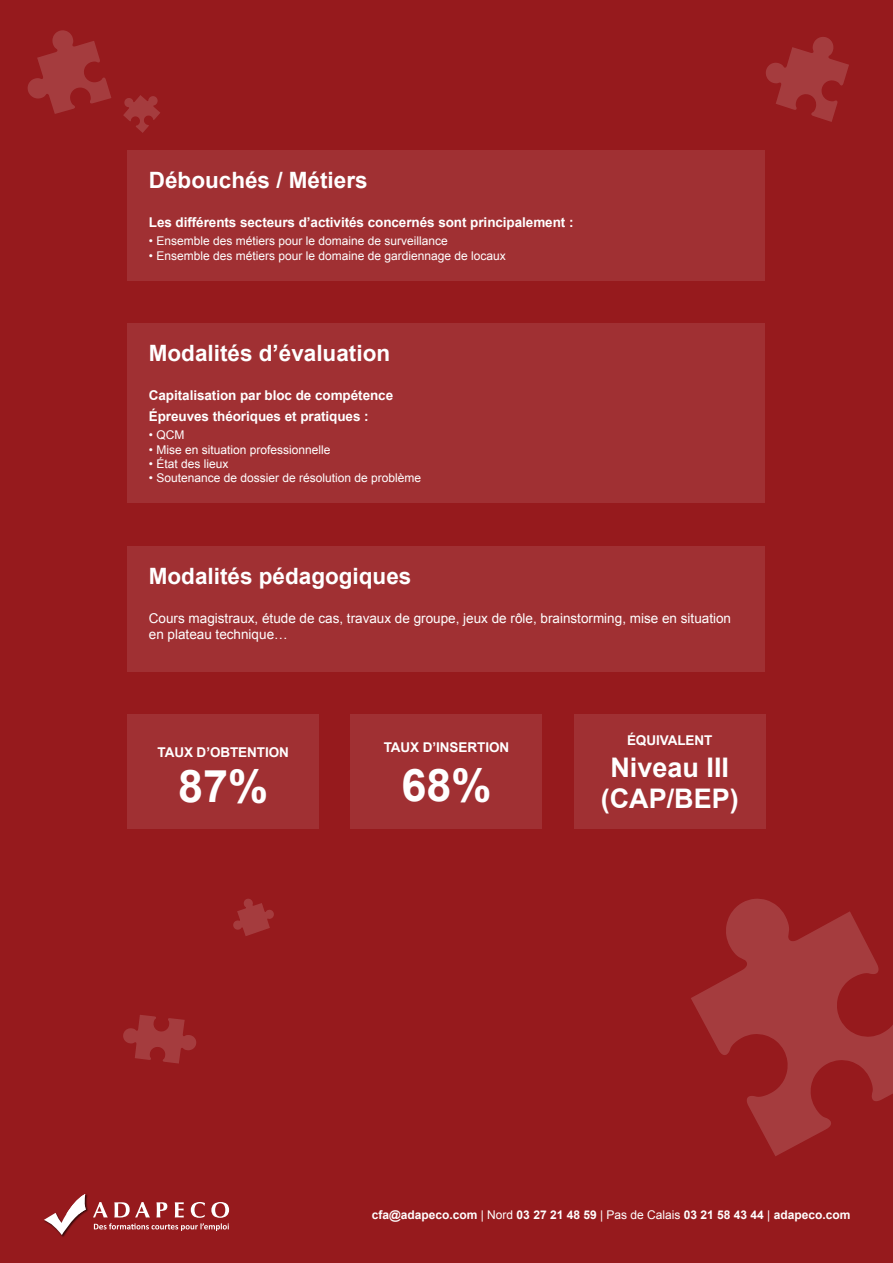
<style>
.page{position:relative;width:893px;height:1263px;background:#961a1d}
.page>*{position:absolute;margin:0;border:0;box-sizing:border-box;transform-origin:0 0}
.t1{font:700 45px "Arial";color:#fff}
.t2{font:700 27px/31.2px "Arial";color:#fff;text-align:center}
.t3{font:700 22.5px "Arial";color:#fff}
.t4{font:700 13.5px/20.7px "Arial";letter-spacing:-.005em;color:#fff}
.t5{font:13.5px/16.5px "Arial";color:#fff}
.t6{font:12px "Arial";color:#fff}
.t7{font:700 12px "Arial";color:#fff}
.s1{font-weight:400}
</style>
<div class="page">
<svg style="left:28px;top:30px;width:83px;height:84px"></svg>
<svg style="left:766px;top:37px;width:83px;height:85px"></svg>
<svg style="left:123px;top:95px;width:37px;height:38px"></svg>
<svg style="left:123px;top:1015px;width:73px;height:48px"></svg>
<svg style="left:233px;top:899px;width:41px;height:37px"></svg>
<svg style="left:691px;top:899px;width:202px;height:257px"></svg>
<svg style="left:93px;top:1202px;width:136px;height:29px"></svg>
<img style="left:61px;top:1194px;width:27px;height:43px">
<svg style="left:44px;top:1194px;width:42px;height:41px"></svg>
<div style="left:128px;top:323px;width:637px;height:180px;background:#a03033"></div>
<div style="left:128px;top:546px;width:637px;height:126px;background:#a03033"></div>
<div style="left:128px;top:150px;width:637px;height:131px;background:#a03033"></div>
<div style="left:128px;top:714px;width:191px;height:115px;background:#a03033"></div>
<div style="left:351px;top:714px;width:191px;height:115px;background:#a03033"></div>
<div style="left:574px;top:714px;width:191px;height:115px;background:#a03033"></div>
<h3 class="t3" style="left:149px;top:165px;width:220px">Débouchés / Métiers</h3>
<p class="t4" style="left:149px;top:212px;width:426px">Les différents secteurs d’activités concernés sont principalement :</p>
<p class="t6" style="left:149px;top:233px;width:300px">• Ensemble des métiers pour le domaine de surveillance</p>
<p class="t6" style="left:149px;top:248px;width:359px">• Ensemble des métiers pour le domaine de gardiennage de locaux</p>
<h3 class="t3" style="left:149px;top:338px;width:243px">Modalités d’évaluation</h3>
<p class="t4" style="left:149px;top:385px;width:246px">Capitalisation par bloc de compétence<br>Épreuves théoriques et pratiques :</p>
<p class="t6" style="left:149px;top:427px;width:37px">• QCM</p>
<p class="t6" style="left:149px;top:441px;width:183px">• Mise en situation professionnelle</p>
<p class="t6" style="left:149px;top:456px;width:81px">• État des lieux</p>
<p class="t6" style="left:149px;top:470px;width:274px">• Soutenance de dossier de résolution de problème</p>
<h3 class="t3" style="left:149px;top:561px;width:264px">Modalités pédagogiques</h3>
<p class="t5" style="left:149px;top:610px;width:584px">Cours magistraux, étude de cas, travaux de groupe, jeux de rôle, brainstorming, mise en situation en plateau technique…</p>
<p class="t4" style="left:157px;top:743px;width:133px">TAUX D’OBTENTION</p>
<h1 class="t1" style="left:178px;top:756px;width:92px">87%</h1>
<p class="t4" style="left:384px;top:737px;width:127px">TAUX D’INSERTION</p>
<h1 class="t1" style="left:401px;top:755px;width:92px">68%</h1>
<p class="t4" style="left:627px;top:731px;width:87px">ÉQUIVALENT</p>
<h2 class="t2" style="left:601px;top:752px;width:139px">Niveau III (CAP/BEP)</h2>
<p class="t7" style="left:372px;top:1207px;width:480px">cfa@adapeco.com <span class="s1">| Nord</span> 03 27 21 48 59 <span class="s1">| Pas de Calais</span> 03 21 58 43 44 <span class="s1">|</span> adapeco.com</p>
</div>
